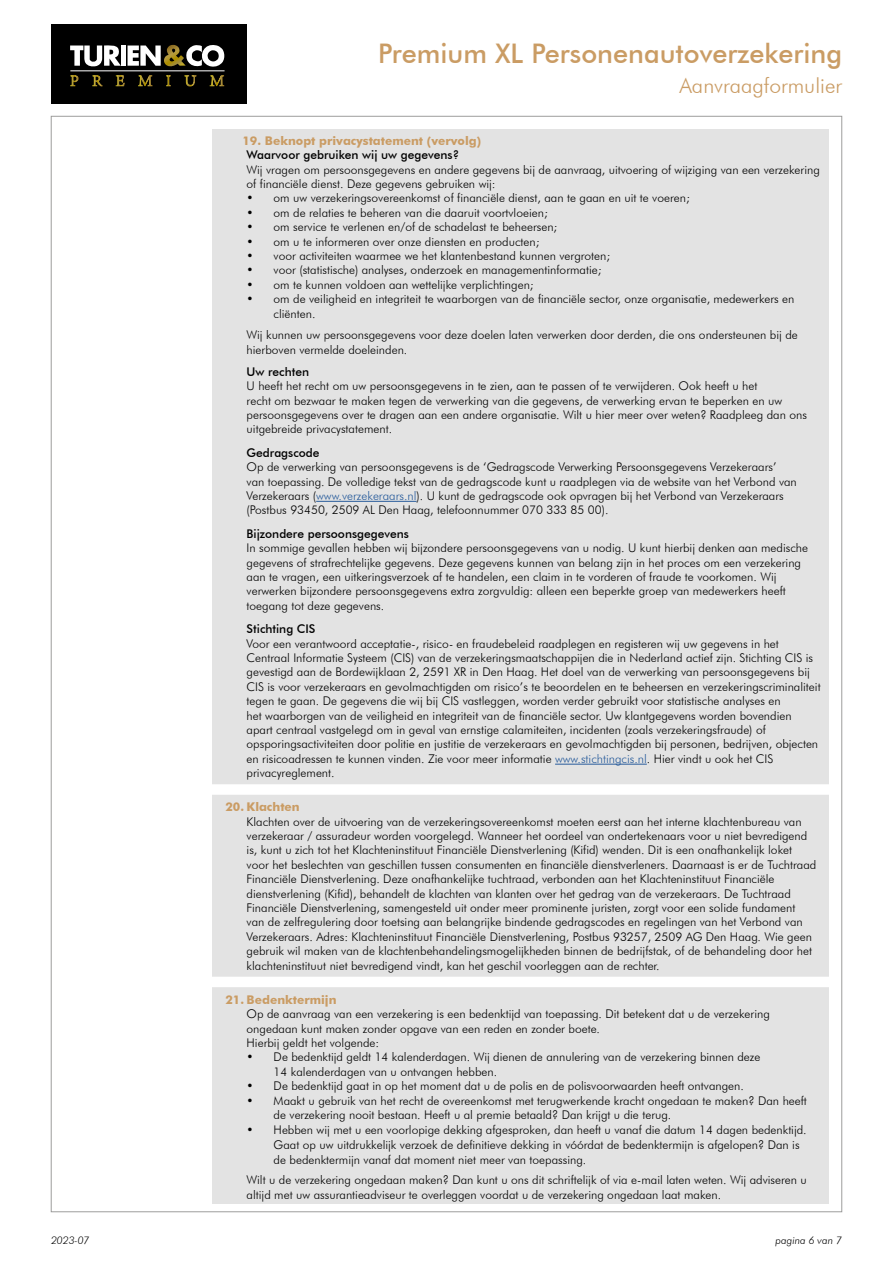
<style>
.page{position:relative;width:893px;height:1263px;background:#fff}
.page>*{position:absolute;margin:0;border:0;box-sizing:border-box;transform-origin:0 0}
.t1{font:500 27px "Futura BT";color:#ca9c64}
.t2{font:300 21px "Futura BT";color:#ca9c64}
.t3{font:300 12px/14.4px "Futura BT";color:#000}
.t4{font:500 12px "Futura BT";color:#000}
.t5{font:700 12px "Futura BT";color:#ca9c64}
.t6{font:italic 300 10.5px "Futura BT";color:#000}
.s1{color:#275b9b}
</style>
<div class="page">
<div style="left:51px;top:24px;width:195px;height:80px;background:#000"></div>
<hr style="left:70px;top:71px;width:155px;height:1px;background:#fff">
<svg style="left:70px;top:44px;width:154px;height:43px"></svg>
<div style="left:213px;top:129px;width:616px;height:1074px;background:#e3e3e3"></div>
<hr style="left:316px;top:501px;width:101px;height:1px;background:#275b9b">
<hr style="left:555px;top:764px;width:92px;height:1px;background:#275b9b">
<div style="left:208px;top:784px;width:630px;height:11px;background:#fff"></div>
<div style="left:208px;top:977px;width:630px;height:10px;background:#fff"></div>
<h1 class="t1" style="left:378px;top:37px;width:465px">Premium XL Personenautoverzekering</h1>
<h2 class="t2" style="left:679px;top:73px;width:164px">Aanvraagformulier</h2>
<p class="t5" style="left:242px;top:133px;width:240px">19. Beknopt privacystatement (vervolg)</p>
<p class="t4" style="left:247px;top:148px;width:214px">Waarvoor gebruiken wij uw gegevens?</p>
<p class="t3" style="left:247px;top:162px;width:575px">Wij vragen om persoonsgegevens en andere gegevens bij de aanvraag, uitvoering of wijziging van een verzekering of financiële dienst. Deze gegevens gebruiken wij:</p>
<p class="t3" style="left:247px;top:191px;width:445px">• om uw verzekeringsovereenkomst of financiële dienst, aan te gaan en uit te voeren;</p>
<p class="t3" style="left:247px;top:205px;width:303px">• om de relaties te beheren van die daaruit voortvloeien;</p>
<p class="t3" style="left:247px;top:220px;width:312px">• om service te verlenen en/of de schadelast te beheersen;</p>
<p class="t3" style="left:247px;top:234px;width:294px">• om u te informeren over onze diensten en producten;</p>
<p class="t3" style="left:247px;top:248px;width:365px">• voor activiteiten waarmee we het klantenbestand kunnen vergroten;</p>
<p class="t3" style="left:247px;top:263px;width:356px">• voor (statistische) analyses, onderzoek en managementinformatie;</p>
<p class="t3" style="left:247px;top:277px;width:289px">• om te kunnen voldoen aan wettelijke verplichtingen;</p>
<p class="t3" style="left:274px;top:292px;width:522px;text-indent:-27px">• om de veiligheid en integriteit te waarborgen van de financiële sector, onze organisatie, medewerkers en cliënten.</p>
<p class="t3" style="left:247px;top:328px;width:553px">Wij kunnen uw persoonsgegevens voor deze doelen laten verwerken door derden, die ons ondersteunen bij de hierboven vermelde doeleinden.</p>
<p class="t4" style="left:247px;top:364px;width:64px">Uw rechten</p>
<p class="t3" style="left:247px;top:379px;width:562px">U heeft het recht om uw persoonsgegevens in te zien, aan te passen of te verwijderen. Ook heeft u het<br>recht om bezwaar te maken tegen de verwerking van die gegevens, de verwerking ervan te beperken en uw persoonsgegevens over te dragen aan een andere organisatie. Wilt u hier meer over weten? Raadpleeg dan ons uitgebreide privacystatement.</p>
<p class="t4" style="left:247px;top:445px;width:74px">Gedragscode</p>
<p class="t3" style="left:247px;top:460px;width:552px">Op de verwerking van persoonsgegevens is de ‘Gedragscode Verwerking Persoonsgegevens Verzekeraars’ van toepassing. De volledige tekst van de gedragscode kunt u raadplegen via de website van het Verbond van Verzekeraars (<span class="s1">www.verzekeraars.nl</span>). U kunt de gedragscode ook opvragen bij het Verbond van Verzekeraars (Postbus 93450, 2509 AL Den Haag, telefoonnummer 070 333 85 00).</p>
<p class="t4" style="left:247px;top:526px;width:164px">Bijzondere persoonsgegevens</p>
<p class="t3" style="left:247px;top:541px;width:563px">In sommige gevallen hebben wij bijzondere persoonsgegevens van u nodig. U kunt hierbij denken aan medische gegevens of strafrechtelijke gegevens. Deze gegevens kunnen van belang zijn in het proces om een verzekering aan te vragen, een uitkeringsverzoek af te handelen, een claim in te vorderen of fraude te voorkomen. Wij verwerken bijzondere persoonsgegevens extra zorgvuldig: alleen een beperkte groep van medewerkers heeft toegang tot deze gegevens.</p>
<p class="t4" style="left:247px;top:622px;width:70px">Stichting CIS</p>
<p class="t3" style="left:247px;top:636px;width:575px">Voor een verantwoord acceptatie-, risico- en fraudebeleid raadplegen en registeren wij uw gegevens in het Centraal Informatie Systeem (CIS) van de verzekeringsmaatschappijen die in Nederland actief zijn. Stichting CIS is gevestigd aan de Bordewijklaan 2, 2591 XR in Den Haag. Het doel van de verwerking van persoonsgegevens bij CIS is voor verzekeraars en gevolmachtigden om risico’s te beoordelen en te beheersen en verzekeringscriminaliteit tegen te gaan. De gegevens die wij bij CIS vastleggen, worden verder gebruikt voor statistische analyses en<br>het waarborgen van de veiligheid en integriteit van de financiële sector. Uw klantgegevens worden bovendien apart centraal vastgelegd om in geval van ernstige calamiteiten, incidenten (zoals verzekeringsfraude) of opsporingsactiviteiten door politie en justitie de verzekeraars en gevolmachtigden bij personen, bedrijven, objecten en risicoadressen te kunnen vinden. Zie voor meer informatie <span class="s1">www.stichtingcis.nl</span>. Hier vindt u ook het CIS privacyreglement.</p>
<p class="t5" style="left:225px;top:800px;width:76px">20. Klachten</p>
<p class="t3" style="left:247px;top:814px;width:571px">Klachten over de uitvoering van de verzekeringsovereenkomst moeten eerst aan het interne klachtenbureau van verzekeraar / assuradeur worden voorgelegd. Wanneer het oordeel van ondertekenaars voor u niet bevredigend is, kunt u zich tot het Klachteninstituut Financiële Dienstverlening (Kifid) wenden. Dit is een onafhankelijk loket voor het beslechten van geschillen tussen consumenten en financiële dienstverleners. Daarnaast is er de Tuchtraad Financiële Dienstverlening. Deze onafhankelijke tuchtraad, verbonden aan het Klachteninstituut Financiële dienstverlening (Kifid), behandelt de klachten van klanten over het gedrag van de verzekeraars. De Tuchtraad Financiële Dienstverlening, samengesteld uit onder meer prominente juristen, zorgt voor een solide fundament<br>van de zelfregulering door toetsing aan belangrijke bindende gedragscodes en regelingen van het Verbond van Verzekeraars. Adres: Klachteninstituut Financiële Dienstverlening, Postbus 93257, 2509 AG Den Haag. Wie geen gebruik wil maken van de klachtenbehandelingsmogelijkheden binnen de bedrijfstak, of de behandeling door het klachteninstituut niet bevredigend vindt, kan het geschil voorleggen aan de rechter.</p>
<p class="t5" style="left:225px;top:992px;width:113px">21. Bedenktermijn</p>
<p class="t3" style="left:247px;top:1006px;width:525px">Op de aanvraag van een verzekering is een bedenktijd van toepassing. Dit betekent dat u de verzekering ongedaan kunt maken zonder opgave van een reden en zonder boete.<br>Hierbij geldt het volgende:</p>
<p class="t3" style="left:274px;top:1050px;width:488px;text-indent:-27px">• De bedenktijd geldt 14 kalenderdagen. Wij dienen de annulering van de verzekering binnen deze<br>14 kalenderdagen van u ontvangen hebben.</p>
<p class="t3" style="left:247px;top:1078px;width:499px">• De bedenktijd gaat in op het moment dat u de polis en de polisvoorwaarden heeft ontvangen.</p>
<p class="t3" style="left:274px;top:1093px;width:535px;text-indent:-27px">• Maakt u gebruik van het recht de overeenkomst met terugwerkende kracht ongedaan te maken? Dan heeft de verzekering nooit bestaan. Heeft u al premie betaald? Dan krijgt u die terug.</p>
<p class="t3" style="left:274px;top:1122px;width:535px;line-height:15px;text-indent:-27px">• Hebben wij met u een voorlopige dekking afgesproken, dan heeft u vanaf die datum 14 dagen bedenktijd.<br>Gaat op uw uitdrukkelijk verzoek de definitieve dekking in vóórdat de bedenktermijn is afgelopen? Dan is de bedenktermijn vanaf dat moment niet meer van toepassing.</p>
<p class="t3" style="left:247px;top:1173px;width:562px">Wilt u de verzekering ongedaan maken? Dan kunt u ons dit schriftelijk of via e-mail laten weten. Wij adviseren u altijd met uw assurantieadviseur te overleggen voordat u de verzekering ongedaan laat maken.</p>
<p class="t6" style="left:51px;top:1234px;width:40px">2023-07</p>
<p class="t6" style="left:775px;top:1234px;width:68px">pagina 6 van 7</p>
</div>
